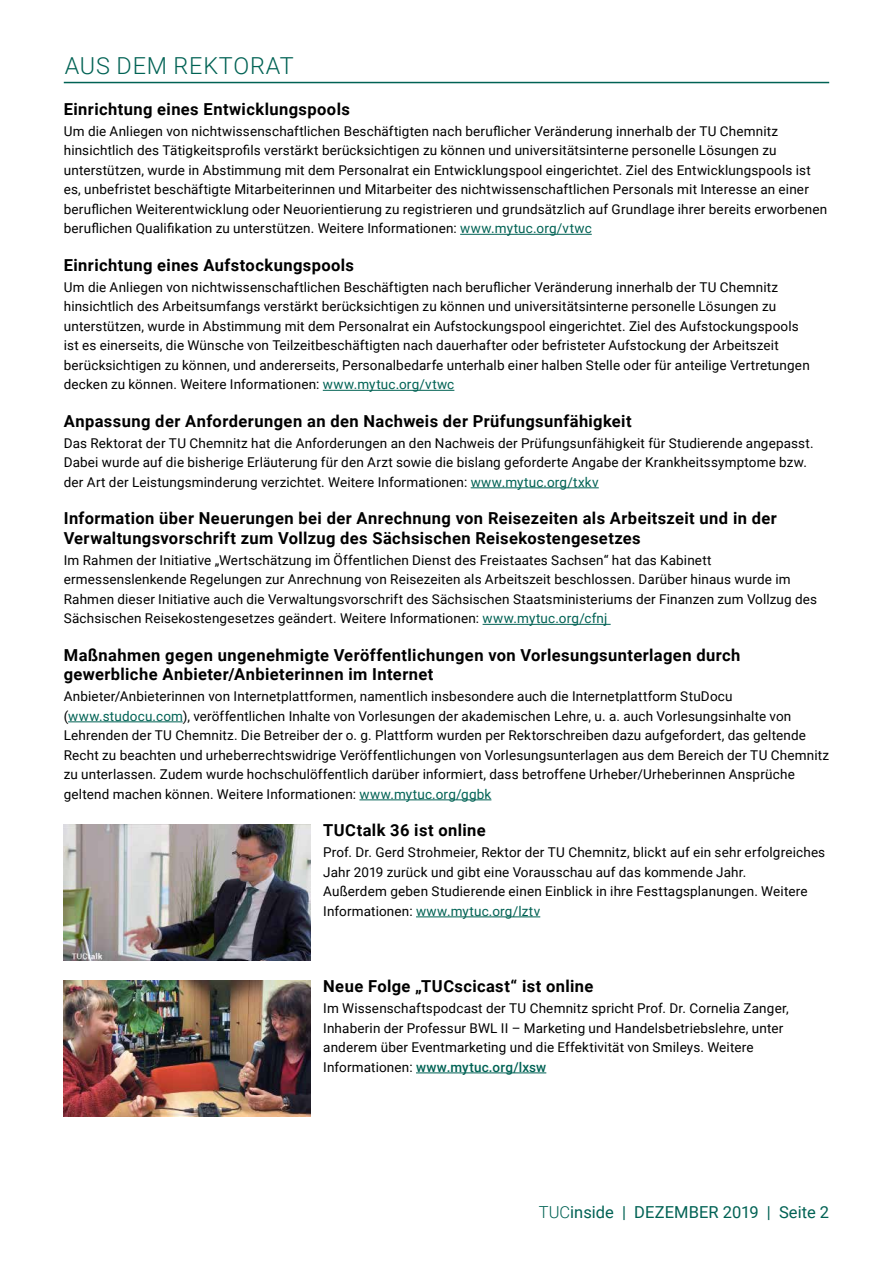
<style>
.page{position:relative;width:893px;height:1263px;background:#fff}
.page>*{position:absolute;margin:0;border:0;box-sizing:border-box;transform-origin:0 0}
.H2_Kapitel__Aus_den{font:300 23.4px "Roboto";letter-spacing:.035em;color:#006254}
.H3__Haupt-__Überschr{font:700 16.5px/19.5px "Roboto";letter-spacing:.025em;color:#000}
.t1{font:16.5px "Roboto";color:#006254}
.Fließtext{font:13.5px/19.5px "Roboto";letter-spacing:.01em;color:#000}
.s1{color:#006254}
.s2{font-weight:500;color:#006254}
.s3{font-weight:300}
</style>
<div class="page">
<hr style="left:64px;top:82px;width:765px;height:1px;background:#006254">
<hr style="left:460px;top:234px;width:132px;height:1px;background:#006254">
<hr style="left:323px;top:390px;width:131px;height:1px;background:#006254">
<hr style="left:471px;top:487px;width:128px;height:1px;background:#006254">
<hr style="left:483px;top:624px;width:128px;height:1px;background:#006254">
<hr style="left:68px;top:721px;width:115px;height:1px;background:#006254">
<hr style="left:359px;top:799px;width:132px;height:1px;background:#006254">
<hr style="left:416px;top:916px;width:124px;height:1px;background:#006254">
<hr style="left:416px;top:1072px;width:130px;height:1px;background:#006254">
<img style="left:64px;top:824px;width:246px;height:137px">
<img style="left:64px;top:980px;width:246px;height:137px">
<p class="H2_Kapitel__Aus_den" style="left:65px;top:49px;width:231px">AUS DEM REKTORAT</p>
<p class="H3__Haupt-__Überschr" style="left:64px;top:99px;width:288px">Einrichtung eines Entwicklungspools</p>
<p class="Fließtext" style="left:64px;top:121px;width:765px">Um die Anliegen von nichtwissenschaftlichen Beschäftigten nach beruflicher Veränderung innerhalb der TU Chemnitz hinsichtlich des Tätigkeitsprofils verstärkt berücksichtigen zu können und universitätsinterne personelle Lösungen zu unterstützen, wurde in Abstimmung mit dem Personalrat ein Entwicklungspool eingerichtet. Ziel des Entwicklungspools ist es, unbefristet beschäftigte Mitarbeiterinnen und Mitarbeiter des nichtwissenschaftlichen Personals mit Interesse an einer beruflichen Weiterentwicklung oder Neuorientierung zu registrieren und grundsätzlich auf Grundlage ihrer bereits erworbenen beruflichen Qualifikation zu unterstützen. Weitere Informationen: <span class="s1">www.mytuc.org/vtwc</span></p>
<p class="H3__Haupt-__Überschr" style="left:64px;top:255px;width:292px">Einrichtung eines Aufstockungspools</p>
<p class="Fließtext" style="left:64px;top:277px;width:747px">Um die Anliegen von nichtwissenschaftlichen Beschäftigten nach beruflicher Veränderung innerhalb der TU Chemnitz hinsichtlich des Arbeitsumfangs verstärkt berücksichtigen zu können und universitätsinterne personelle Lösungen zu unterstützen, wurde in Abstimmung mit dem Personalrat ein Aufstockungspool eingerichtet. Ziel des Aufstockungspools ist es einerseits, die Wünsche von Teilzeitbeschäftigten nach dauerhafter oder befristeter Aufstockung der Arbeitszeit berücksichtigen zu können, und andererseits, Personalbedarfe unterhalb einer halben Stelle oder für anteilige Vertretungen decken zu können. Weitere Informationen: <span class="s1">www.mytuc.org/vtwc</span></p>
<p class="H3__Haupt-__Überschr" style="left:64px;top:411px;width:569px">Anpassung der Anforderungen an den Nachweis der Prüfungsunfähigkeit</p>
<p class="Fließtext" style="left:64px;top:433px;width:751px">Das Rektorat der TU Chemnitz hat die Anforderungen an den Nachweis der Prüfungsunfähigkeit für Studierende angepasst.<br>Dabei wurde auf die bisherige Erläuterung für den Arzt sowie die bislang geforderte Angabe der Krankheitssymptome bzw. der Art der Leistungsminderung verzichtet. Weitere Informationen: <span class="s1">www.mytuc.org/txkv</span></p>
<p class="H3__Haupt-__Überschr" style="left:64px;top:508px;width:715px">Information über Neuerungen bei der Anrechnung von Reisezeiten als Arbeitszeit und in der<br>Verwaltungsvorschrift zum Vollzug des Sächsischen Reisekostengesetzes</p>
<p class="Fließtext" style="left:64px;top:550px;width:755px">Im Rahmen der Initiative „Wertschätzung im Öffentlichen Dienst des Freistaates Sachsen“ hat das Kabinett ermessenslenkende Regelungen zur Anrechnung von Reisezeiten als Arbeitszeit beschlossen. Darüber hinaus wurde im Rahmen dieser Initiative auch die Verwaltungsvorschrift des Sächsischen Staatsministeriums der Finanzen zum Vollzug des Sächsischen Reisekostengesetzes geändert. Weitere Informationen: <span class="s1">www.mytuc.org/cfnj</span></p>
<p class="H3__Haupt-__Überschr" style="left:64px;top:645px;width:678px">Maßnahmen gegen ungenehmigte Veröffentlichungen von Vorlesungsunterlagen durch gewerbliche Anbieter/Anbieterinnen im Internet</p>
<p class="Fließtext" style="left:64px;top:686px;width:767px">Anbieter/Anbieterinnen von Internetplattformen, namentlich insbesondere auch die Internetplattform StuDocu (<span class="s1">www.studocu.com</span>), veröffentlichen Inhalte von Vorlesungen der akademischen Lehre, u. a. auch Vorlesungsinhalte von Lehrenden der TU Chemnitz. Die Betreiber der o. g. Plattform wurden per Rektorschreiben dazu aufgefordert, das geltende Recht zu beachten und urheberrechtswidrige Veröffentlichungen von Vorlesungsunterlagen aus dem Bereich der TU Chemnitz zu unterlassen. Zudem wurde hochschulöffentlich darüber informiert, dass betroffene Urheber/Urheberinnen Ansprüche geltend machen können. Weitere Informationen: <span class="s1">www.mytuc.org/ggbk</span></p>
<p class="H3__Haupt-__Überschr" style="left:323px;top:820px;width:164px">TUCtalk 36 ist online</p>
<p class="Fließtext" style="left:323px;top:842px;width:504px">Prof. Dr. Gerd Strohmeier, Rektor der TU Chemnitz, blickt auf ein sehr erfolgreiches Jahr 2019 zurück und gibt eine Vorausschau auf das kommende Jahr.<br>Außerdem geben Studierende einen Einblick in ihre Festtagsplanungen. Weitere Informationen: <span class="s1">www.mytuc.org/lztv</span></p>
<p class="H3__Haupt-__Überschr" style="left:323px;top:976px;width:272px">Neue Folge „TUCscicast“ ist online</p>
<p class="Fließtext" style="left:323px;top:998px;width:467px">Im Wissenschaftspodcast der TU Chemnitz spricht Prof. Dr. Cornelia Zanger, Inhaberin der Professur BWL II – Marketing und Handelsbetriebslehre, unter anderem über Eventmarketing und die Effektivität von Smileys. Weitere Informationen: <span class="s2">www.mytuc.org/lxsw</span></p>
<p class="t1" style="left:539px;top:1201px;width:292px"><span class="s3">TUC</span>inside | DEZEMBER 2019 | Seite 2</p>
</div>
